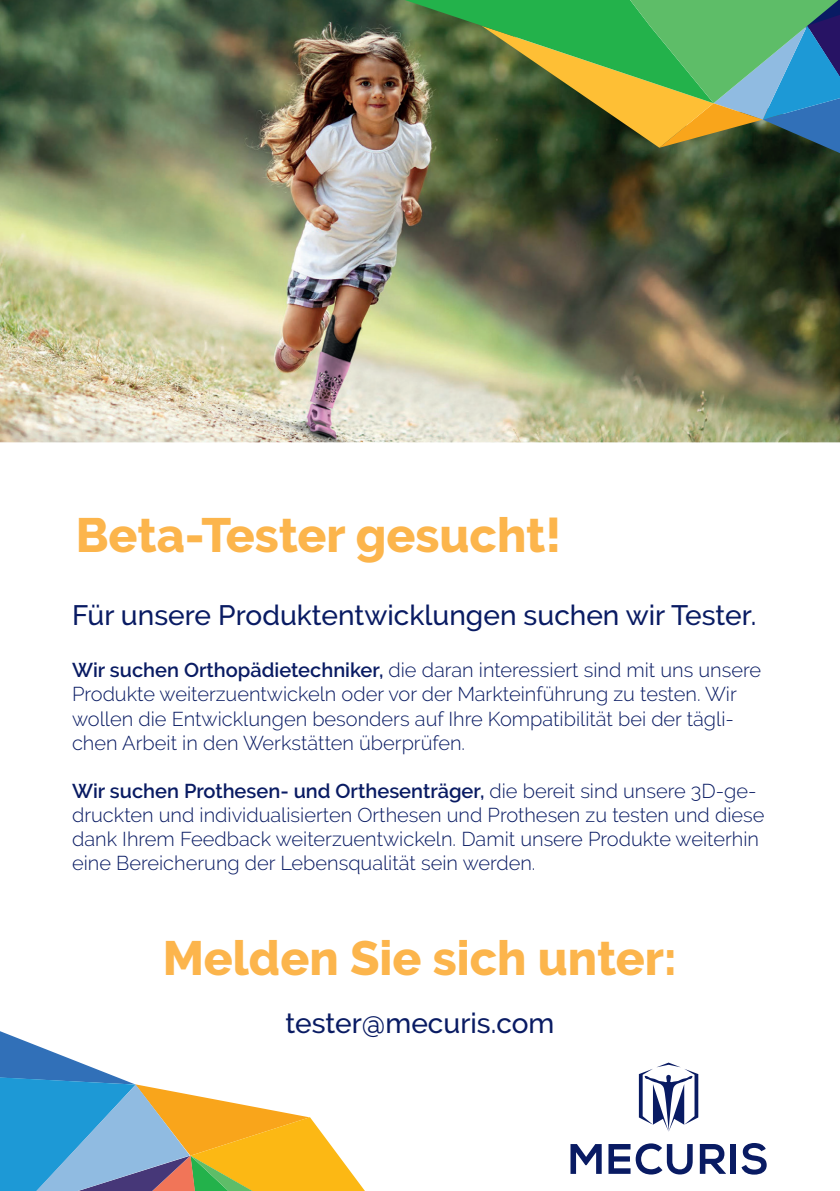
<style>
.page{position:relative;width:840px;height:1191px;background:#fff}
.page>*{position:absolute;margin:0;border:0;box-sizing:border-box;transform-origin:0 0}
.t1{font:800 48px "Raleway";color:#fcb54c}
.t2{font:500 28px "Raleway";color:#091b63}
.t3{font:300 20px/24px "Raleway";color:#091b63}
.s1{font-weight:600}
</style>
<div class="page">
<img style="left:0;top:0;width:839px;height:442px">
<img style="left:358px;top:0;width:481px;height:196px">
<svg style="left:0;top:1031px;width:365px;height:160px"></svg>
<svg style="left:570px;top:1144px;width:31px;height:29px"></svg>
<svg style="left:608px;top:1143px;width:84px;height:31px"></svg>
<svg style="left:699px;top:1144px;width:26px;height:29px"></svg>
<div style="left:729px;top:1144px;width:6px;height:29px;background:#091b63"></div>
<svg style="left:741px;top:1143px;width:25px;height:31px"></svg>
<svg style="left:638px;top:1062px;width:60px;height:69px"></svg>
<p class="t1" style="left:76px;top:507px;width:487px">Beta-Tester gesucht!</p>
<p class="t2" style="left:72px;top:598px;width:685px">Für unsere Produktentwicklungen suchen wir Tester.</p>
<p class="t3" style="left:72px;top:658px;width:690px"><span class="s1">Wir suchen Orthopädietechniker,</span> die daran interessiert sind mit uns unsere Produkte weiterzuentwickeln oder vor der Markteinführung zu testen. Wir wollen die Entwicklungen besonders auf Ihre Kompatibilität bei der tägli&shy;chen Arbeit in den Werkstätten überprüfen.</p>
<p class="t3" style="left:72px;top:778px;width:693px"><span class="s1">Wir suchen Prothesen- und Orthesenträger,</span> die bereit sind unsere 3D-ge&shy;druckten und individualisierten Orthesen und Prothesen zu testen und diese dank Ihrem Feedback weiterzuentwickeln. Damit unsere Produkte weiterhin eine Bereicherung der Lebensqualität sein werden.</p>
<p class="t1" style="left:163px;top:931px;width:515px">Melden Sie sich unter:</p>
<p class="t2" style="left:285px;top:1006px;width:270px">tester@mecuris.com</p>
</div>
